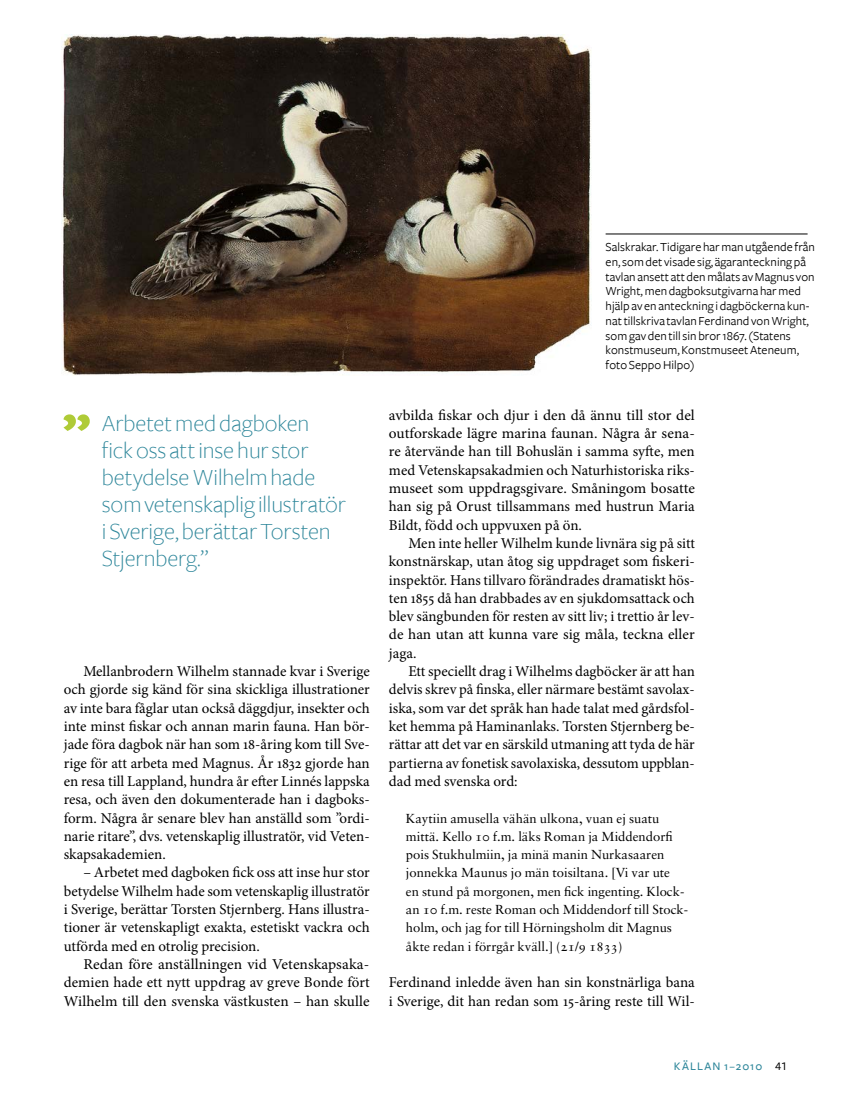
<style>
.page{position:relative;width:851px;height:1106px;background:#fff}
.page>*{position:absolute;margin:0;border:0;box-sizing:border-box;transform-origin:0 0}
.citatruta{font:300 24px/27px "Freight Sans";letter-spacing:-.005em;color:#2d869a}
.bröd{font:15px/18.3px "Minion Pro";color:#000;text-align:justify}
.citat_bröd{font:13.05px/18.3px "Sabon Roman Os F";color:#000}
.Bildtext{font:12.75px/14.7px "Freight Sans";letter-spacing:.005em;color:#000}
.t1{font:500 12px "Freight Sans";letter-spacing:.09em;color:#2d869a}
.s1{font-family:"Freight Sans Medium SC";font-weight:400;color:#000}
</style>
<div class="page">
<img style="left:62px;top:34px;width:529px;height:341px">
<hr style="left:605px;top:234px;width:202px;height:1px;background:#000">
<svg style="left:63px;top:414px;width:27px;height:17px"></svg>
<p class="citatruta" style="left:102px;top:410px;width:245px">Arbetet med dagboken fick oss att inse hur stor betydelse Wilhelm hade som vetenskaplig illustratör i Sverige, berättar Torsten<br>Stjernberg.”</p>
<p class="bröd" style="left:64px;top:662px;width:307px;text-indent:20px">Mellanbrodern Wilhelm stannade kvar i Sverige och gjorde sig känd för sina skickliga illustrationer av inte bara fåglar utan också däggdjur, insekter och inte minst fiskar och annan marin fauna. Han bör&shy;jade föra dagbok när han som 18-åring kom till Sve&shy;rige för att arbeta med Magnus. År 1832 gjorde han en resa till Lappland, hundra år efter Linnés lappska resa, och även den dokumenterade han i dagboks&shy;form. Några år senare blev han anställd som ”ordi&shy;narie ritare”, dvs. vetenskaplig illustratör, vid Veten&shy;skapsakademien.</p>
<p class="bröd" style="left:64px;top:863px;width:307px;text-indent:19px">– Arbetet med dagboken fick oss att inse hur stor betydelse Wilhelm hade som vetenskaplig illustratör i Sverige, berättar Torsten Stjernberg. Hans illustra&shy;tioner är vetenskapligt exakta, estetiskt vackra och utförda med en otrolig precision.</p>
<p class="bröd" style="left:64px;top:955px;width:307px;text-indent:19px">Redan före anställningen vid Vetenskapsaka&shy;demien hade ett nytt uppdrag av greve Bonde fört Wilhelm till den svenska västkusten – han skulle</p>
<p class="Bildtext" style="left:605px;top:240px;width:211px">Salskrakar. Tidigare har man utgående från en, som det visade sig, ägaranteckning på tavlan ansett att den målats av Magnus von Wright, men dagboksutgivarna har med hjälp av en anteckning i dagböckerna kun&shy;nat tillskriva tavlan Ferdinand von Wright, som gav den till sin bror 1867. (Statens konstmuseum, Konstmuseet Ateneum, foto Seppo Hilpo)</p>
<p class="bröd" style="left:389px;top:406px;width:307px">avbilda fiskar och djur i den då ännu till stor del outforskade lägre marina faunan. Några år sena&shy;re återvände han till Bohuslän i samma syfte, men med Vetenskapsakadmien och Naturhistoriska riks&shy;museet som uppdragsgivare. Småningom bosatte han sig på Orust tillsammans med hustrun Maria Bildt, född och uppvuxen på ön.</p>
<p class="bröd" style="left:389px;top:534px;width:307px;text-align:left;text-indent:20px">Men inte heller Wilhelm kunde livnära sig på sitt konstnärskap, utan åtog sig uppdraget som fiskeri&shy;inspektör. Hans tillvaro förändrades dramatiskt hös&shy;ten 1855 då han drabbades av en sjukdomsattack och blev sängbunden för resten av sitt liv; i trettio år lev&shy;de han utan att kunna vare sig måla, teckna eller jaga.</p>
<p class="bröd" style="left:389px;top:662px;width:307px;text-indent:20px">Ett speciellt drag i Wilhelms dagböcker är att han delvis skrev på finska, eller närmare bestämt savolax&shy;iska, som var det språk han hade talat med gårdsfol&shy;ket hemma på Haminanlaks. Torsten Stjernberg be&shy;rättar att det var en särskild utmaning att tyda de här partierna av fonetisk savolaxiska, dessutom uppblan&shy;dad med svenska ord:</p>
<p class="citat_bröd" style="left:406px;top:808px;width:284px">Kaytiin amusella vähän ulkona, vuan ej suatu mittä. Kello 10 f.m. läks Roman ja Middendorfi pois Stukhulmiin, ja minä manin Nurkasaaren jonnekka Maunus jo män toisiltana. [Vi var ute<br>en stund på morgonen, men fick ingenting. Klock&shy;an 10 f.m. reste Roman och Middendorf till Stock&shy;holm, och jag for till Hörningsholm dit Magnus åkte redan i förrgår kväll.] (21/9 1833)</p>
<p class="bröd" style="left:389px;top:973px;width:307px">Ferdinand inledde även han sin konstnärliga bana i Sverige, dit han redan som 15-åring reste till Wil-</p>
<p class="t1" style="left:673px;top:1060px;width:115px">KÄLLAN 1–2010 <span class="s1">41</span></p>
</div>
